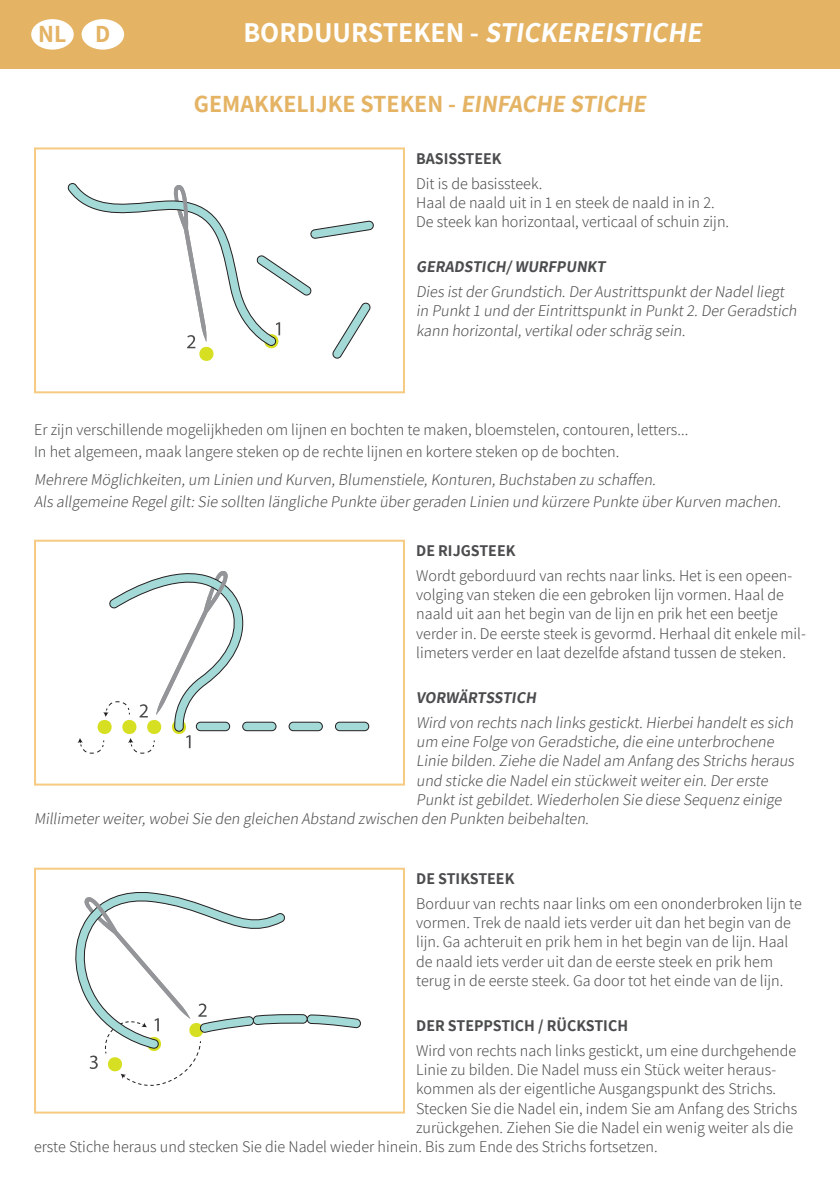
<style>
.page{position:relative;width:840px;height:1191px;background:#fff}
.page>*{position:absolute;margin:0;border:0;box-sizing:border-box;transform-origin:0 0}
.Texte_infos{font:700 28px "Assistant";color:#fff}
.Texte_infos-2{font:700 24px "Assistant";color:#e4b364}
.Infos_Packaging{font:300 16px/19.2px "Assistant";color:#4b4c4d}
.Infos_Packaging-2{font:700 16px "Assistant";color:#4b4c4d}
</style>
<div class="page">
<div style="left:0;top:0;width:839px;height:68px;background:#e4b364"></div>
<div style="left:34px;top:147px;width:371px;height:246px;border:2px solid #f6ca81"></div>
<div style="left:34px;top:540px;width:371px;height:245px;border:2px solid #f6ca81"></div>
<div style="left:34px;top:867px;width:371px;height:246px;border:2px solid #f6ca81"></div>
<div style="left:31px;top:19px;width:43px;height:31px;background:#fff;border-radius:50%"></div>
<div style="left:81px;top:19px;width:43px;height:31px;background:#fff;border-radius:50%"></div>
<svg style="left:67px;top:183px;width:307px;height:178px"></svg>
<div style="left:335px;top:722px;width:33px;height:8px;background:#a3dad8;border-radius:4px"></div>
<div style="left:335px;top:722px;width:34px;height:9px;border:1px solid #231f20;border-radius:4px"></div>
<div style="left:289px;top:722px;width:33px;height:8px;background:#a3dad8;border-radius:4px"></div>
<div style="left:289px;top:722px;width:33px;height:9px;border:1px solid #231f20;border-radius:4px"></div>
<div style="left:242px;top:722px;width:34px;height:8px;background:#a3dad8;border-radius:4px"></div>
<div style="left:242px;top:722px;width:34px;height:9px;border:1px solid #231f20;border-radius:4px"></div>
<svg style="left:77px;top:571px;width:169px;height:182px"></svg>
<svg style="left:75px;top:892px;width:285px;height:194px"></svg>
<p class="Texte_infos-2" style="left:38px;top:18px;width:30px">NL</p>
<p class="Texte_infos-2" style="left:95px;top:18px;width:17px">D</p>
<p class="Texte_infos" style="left:243px;top:13px;width:464px">B O R D U U RST E K E N - STICKEREISTICHE</p>
<p class="Texte_infos-2" style="left:194px;top:88px;width:458px">GEMAKKELIJKE STEKEN - EINFACHE STICHE</p>
<p class="Infos_Packaging-2" style="left:416px;top:147px;width:87px">BASISSTEEK</p>
<p class="Infos_Packaging" style="left:416px;top:173px;width:314px">Dit is de basissteek.<br>Haal de naald uit in 1 en steek de naald in in 2.<br>De steek kan horizontaal, verticaal of schuin zijn.</p>
<p class="Infos_Packaging-2" style="left:416px;top:256px;width:193px">GERADSTICH/ WURFPUNKT</p>
<p class="Infos_Packaging" style="left:416px;top:281px;width:384px">Dies istderGrundstich.DerAustrittspunktderNadelliegt in Punkt1 und derEintrittspunktin Punkt2.DerGeradstich kann horizontal,vertikaloderschräg sein.</p>
<p class="Infos_Packaging" style="left:34px;top:418px;width:655px;line-height:22px">Er zijn verschillende mogelijkheden om lijnen en bochten te maken, bloemstelen, contouren, letters...<br>In het algemeen, maak langere steken op de rechte lijnen en kortere steken op de bochten.</p>
<p class="Infos_Packaging" style="left:34px;top:467px;width:750px;line-height:22px">Mehrere Möglichkeiten,um Linien und Kurven,Blumenstiele,Konturen,Buchstaben zu schaffen.<br>Als allgemeine Regelgilt:Sie sollten längliche Punkte übergeraden Linien und kürzere Punkte überKurven machen.</p>
<p class="Infos_Packaging-2" style="left:416px;top:540px;width:101px">DE RIJGSTEEK</p>
<p class="Infos_Packaging" style="left:416px;top:565px;width:391px">Wordt geborduurd van rechts naar links. Het is een opeen&shy;volging van steken die een gebroken lijn vormen. Haal de naald uit aan het begin van de lijn en prik het een beetje verder in. De eerste steek is gevormd. Herhaal dit enkele mil&shy;limeters verder en laat dezelfde afstand tussen de steken.</p>
<p class="Infos_Packaging-2" style="left:416px;top:686px;width:124px">VORWÄRTSSTICH</p>
<p class="Infos_Packaging" style="left:416px;top:712px;width:381px">Wird von rechts nach links gestickt.Hierbeihandeltes sich</p>
<p class="Infos_Packaging" style="left:416px;top:731px;width:362px">um eine Folge von Geradstiche,die eine unterbrochene</p>
<p class="Infos_Packaging" style="left:416px;top:750px;width:382px">Linie bilden.Ziehe die Nadelam Anfang des Strichs heraus</p>
<p class="Infos_Packaging" style="left:416px;top:770px;width:356px">und sticke die Nadelein stückweitweiterein.Dererste</p>
<p class="Infos_Packaging" style="left:416px;top:789px;width:369px">Punktistgebildet.Wiederholen Sie diese Sequenz einige</p>
<p class="Infos_Packaging" style="left:34px;top:808px;width:559px">Millimeterweiter,wobeiSie den gleichen Abstand zwischen den Punkten beibehalten.</p>
<p class="Infos_Packaging-2" style="left:416px;top:867px;width:100px">DE STIKSTEEK</p>
<p class="Infos_Packaging" style="left:416px;top:893px;width:387px">Borduur van rechts naar links om een ononderbroken lijn te vormen. Trek de naald iets verder uit dan het begin van de lijn. Ga achteruit en prik hem in het begin van de lijn. Haal de naald iets verder uit dan de eerste steek en prik hem terug in de eerste steek. Ga door tot het einde van de lijn.</p>
<p class="Infos_Packaging-2" style="left:416px;top:1014px;width:213px">DER STEPPSTICH / RÜCKSTICH</p>
<p class="Infos_Packaging" style="left:416px;top:1040px;width:381px">Wird von rechts nach links gestickt, um eine durchgehende</p>
<p class="Infos_Packaging" style="left:416px;top:1059px;width:361px">Linie zu bilden. Die Nadel muss ein Stück weiter heraus-</p>
<p class="Infos_Packaging" style="left:416px;top:1078px;width:361px">kommen als der eigentliche Ausgangspunkt des Strichs.</p>
<p class="Infos_Packaging" style="left:416px;top:1097px;width:382px">Stecken Sie die Nadel ein, indem Sie am Anfang des Strichs</p>
<p class="Infos_Packaging" style="left:416px;top:1117px;width:378px">zurückgehen. Ziehen Sie die Nadel ein wenig weiter als die</p>
<p class="Infos_Packaging" style="left:34px;top:1136px;width:625px">erste Stiche heraus und stecken Sie die Nadel wieder hinein. Bis zum Ende des Strichs fortsetzen.</p>
</div>
